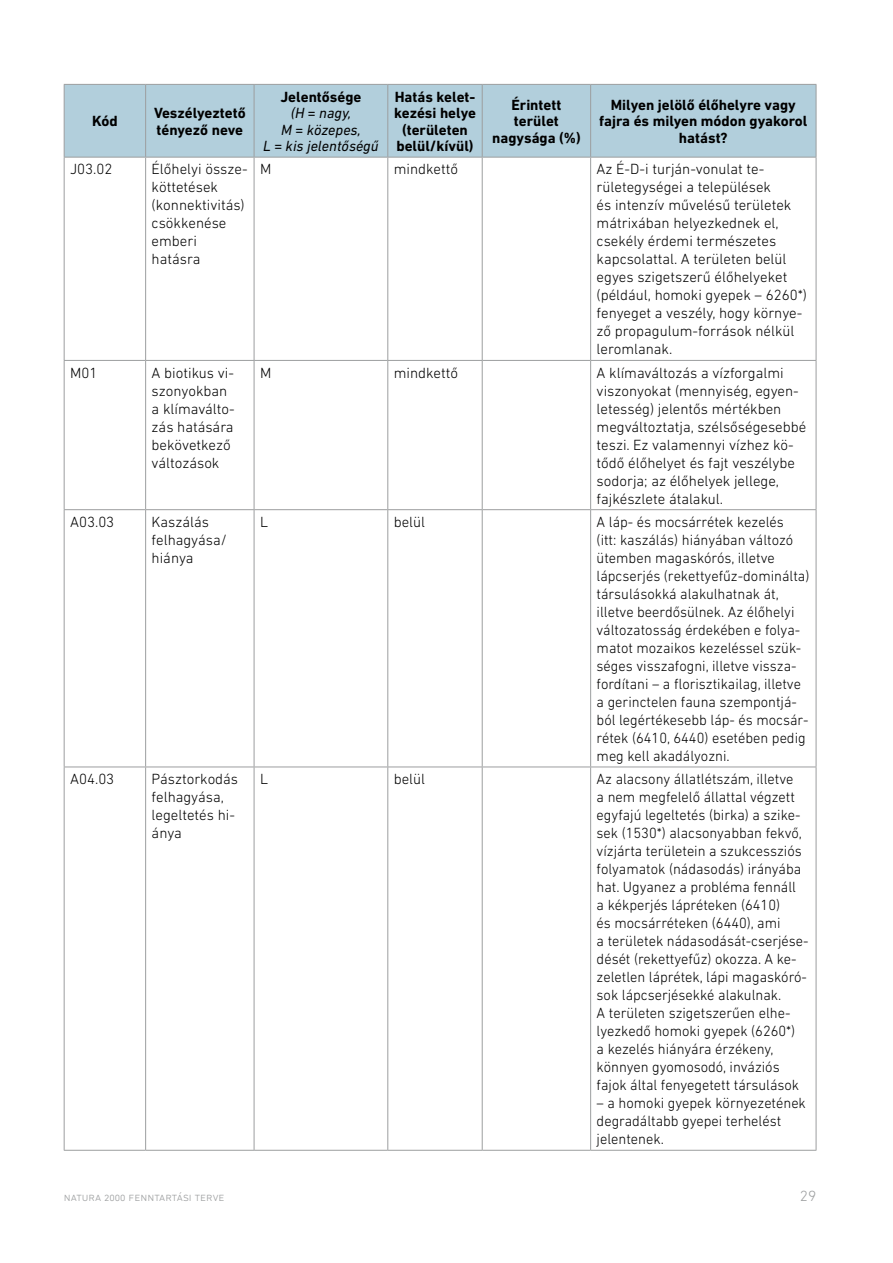
<style>
.page{position:relative;width:893px;height:1263px;background:#fff}
.page>*{position:absolute;margin:0;border:0;box-sizing:border-box;transform-origin:0 0}
.t1{font:300 15px/18px "DIN Next LT Pro";color:#000}
.t2{font:700 15px/16.5px "DIN Next LT Pro";color:#000;text-align:center}
.t3{font:italic 15px/16.5px "DIN Next LT Pro";color:#000;text-align:center}
.t4{font:300 15px "DIN Next LT Pro";color:#9c9e9f}
.t5{font:300 12px "DIN Next LT Pro";color:#9c9e9f}
</style>
<div class="page">
<div style="left:65px;top:85px;width:751px;height:72px;background:#b2cfdc"></div>
<hr style="left:64px;top:157px;width:1px;height:203px;background:#9c9e9f">
<hr style="left:145px;top:157px;width:1px;height:203px;background:#9c9e9f">
<hr style="left:254px;top:157px;width:1px;height:203px;background:#9c9e9f">
<hr style="left:387px;top:157px;width:1px;height:203px;background:#9c9e9f">
<hr style="left:482px;top:157px;width:1px;height:203px;background:#9c9e9f">
<hr style="left:590px;top:157px;width:1px;height:203px;background:#9c9e9f">
<hr style="left:816px;top:157px;width:1px;height:203px;background:#9c9e9f">
<hr style="left:64px;top:360px;width:82px;height:1px;background:#9c9e9f">
<hr style="left:64px;top:361px;width:1px;height:148px;background:#9c9e9f">
<hr style="left:146px;top:360px;width:108px;height:1px;background:#9c9e9f">
<hr style="left:145px;top:361px;width:1px;height:148px;background:#9c9e9f">
<hr style="left:254px;top:360px;width:134px;height:1px;background:#9c9e9f">
<hr style="left:254px;top:361px;width:1px;height:148px;background:#9c9e9f">
<hr style="left:388px;top:360px;width:94px;height:1px;background:#9c9e9f">
<hr style="left:387px;top:361px;width:1px;height:148px;background:#9c9e9f">
<hr style="left:482px;top:360px;width:109px;height:1px;background:#9c9e9f">
<hr style="left:482px;top:361px;width:1px;height:148px;background:#9c9e9f">
<hr style="left:591px;top:360px;width:225px;height:1px;background:#9c9e9f">
<hr style="left:590px;top:361px;width:1px;height:148px;background:#9c9e9f">
<hr style="left:816px;top:361px;width:1px;height:148px;background:#9c9e9f">
<hr style="left:64px;top:509px;width:82px;height:1px;background:#9c9e9f">
<hr style="left:64px;top:510px;width:1px;height:256px;background:#9c9e9f">
<hr style="left:146px;top:509px;width:108px;height:1px;background:#9c9e9f">
<hr style="left:145px;top:510px;width:1px;height:256px;background:#9c9e9f">
<hr style="left:254px;top:509px;width:134px;height:1px;background:#9c9e9f">
<hr style="left:254px;top:510px;width:1px;height:256px;background:#9c9e9f">
<hr style="left:388px;top:509px;width:94px;height:1px;background:#9c9e9f">
<hr style="left:387px;top:510px;width:1px;height:256px;background:#9c9e9f">
<hr style="left:482px;top:509px;width:109px;height:1px;background:#9c9e9f">
<hr style="left:482px;top:510px;width:1px;height:256px;background:#9c9e9f">
<hr style="left:591px;top:509px;width:225px;height:1px;background:#9c9e9f">
<hr style="left:590px;top:510px;width:1px;height:256px;background:#9c9e9f">
<hr style="left:816px;top:510px;width:1px;height:256px;background:#9c9e9f">
<hr style="left:64px;top:84px;width:82px;height:1px;background:#9c9e9f">
<hr style="left:64px;top:85px;width:1px;height:72px;background:#9c9e9f">
<hr style="left:146px;top:84px;width:108px;height:1px;background:#9c9e9f">
<hr style="left:145px;top:85px;width:1px;height:72px;background:#9c9e9f">
<hr style="left:254px;top:84px;width:134px;height:1px;background:#9c9e9f">
<hr style="left:254px;top:85px;width:1px;height:72px;background:#9c9e9f">
<hr style="left:388px;top:84px;width:94px;height:1px;background:#9c9e9f">
<hr style="left:387px;top:85px;width:1px;height:72px;background:#9c9e9f">
<hr style="left:482px;top:84px;width:109px;height:1px;background:#9c9e9f">
<hr style="left:482px;top:85px;width:1px;height:72px;background:#9c9e9f">
<hr style="left:591px;top:84px;width:225px;height:1px;background:#9c9e9f">
<hr style="left:590px;top:85px;width:1px;height:72px;background:#9c9e9f">
<hr style="left:816px;top:85px;width:1px;height:72px;background:#9c9e9f">
<hr style="left:64px;top:157px;width:82px;height:1px;background:#9c9e9f">
<hr style="left:146px;top:157px;width:108px;height:1px;background:#9c9e9f">
<hr style="left:254px;top:157px;width:134px;height:1px;background:#9c9e9f">
<hr style="left:388px;top:157px;width:94px;height:1px;background:#9c9e9f">
<hr style="left:482px;top:157px;width:109px;height:1px;background:#9c9e9f">
<hr style="left:591px;top:157px;width:225px;height:1px;background:#9c9e9f">
<hr style="left:64px;top:766px;width:82px;height:1px;background:#9c9e9f">
<hr style="left:64px;top:767px;width:1px;height:383px;background:#9c9e9f">
<hr style="left:146px;top:766px;width:108px;height:1px;background:#9c9e9f">
<hr style="left:145px;top:767px;width:1px;height:383px;background:#9c9e9f">
<hr style="left:254px;top:766px;width:134px;height:1px;background:#9c9e9f">
<hr style="left:254px;top:767px;width:1px;height:383px;background:#9c9e9f">
<hr style="left:388px;top:766px;width:94px;height:1px;background:#9c9e9f">
<hr style="left:387px;top:767px;width:1px;height:383px;background:#9c9e9f">
<hr style="left:482px;top:766px;width:109px;height:1px;background:#9c9e9f">
<hr style="left:482px;top:767px;width:1px;height:383px;background:#9c9e9f">
<hr style="left:591px;top:766px;width:225px;height:1px;background:#9c9e9f">
<hr style="left:590px;top:767px;width:1px;height:383px;background:#9c9e9f">
<hr style="left:816px;top:767px;width:1px;height:383px;background:#9c9e9f">
<hr style="left:64px;top:1150px;width:82px;height:1px;background:#9c9e9f">
<hr style="left:146px;top:1150px;width:108px;height:1px;background:#9c9e9f">
<hr style="left:254px;top:1150px;width:134px;height:1px;background:#9c9e9f">
<hr style="left:388px;top:1150px;width:94px;height:1px;background:#9c9e9f">
<hr style="left:482px;top:1150px;width:109px;height:1px;background:#9c9e9f">
<hr style="left:591px;top:1150px;width:225px;height:1px;background:#9c9e9f">
<p class="t2" style="left:92px;top:113px;width:27px">Kód</p>
<p class="t2" style="left:154px;top:105px;width:93px;text-align:left">Veszélyeztető tényező neve</p>
<p class="t2" style="left:280px;top:88px;width:82px">Jelentősége</p>
<p class="t3" style="left:263px;top:105px;width:117px">(H = nagy,<br>M = közepes,<br>L = kis jelentőségű</p>
<p class="t2" style="left:394px;top:88px;width:83px">Hatás kelet&shy;kezési helye (területen belül/kívül)</p>
<p class="t2" style="left:492px;top:96px;width:90px">Érintett terület nagysága (%)</p>
<p class="t2" style="left:599px;top:96px;width:210px">Milyen jelölő élőhelyre vagy fajra és milyen módon gyakorol hatást?</p>
<p class="t1" style="left:70px;top:160px;width:44px">J03.02</p>
<p class="t1" style="left:152px;top:160px;width:96px">Élőhelyi össze&shy;köttetések (konnektivitás) csökkenése emberi hatásra</p>
<p class="t1" style="left:260px;top:160px;width:13px">M</p>
<p class="t1" style="left:394px;top:160px;width:66px">mindkettő</p>
<p class="t1" style="left:597px;top:160px;width:212px">Az É-D-i turján-vonulat te&shy;rületegységei a települések<br>és intenzív művelésű területek mátrixában helyezkednek el, csekély érdemi természetes kapcsolattal. A területen belül egyes szigetszerű élőhelyeket (például, homoki gyepek – 6260*) fenyeget a veszély, hogy környe&shy;ző propagulum-források nélkül leromlanak.</p>
<p class="t1" style="left:70px;top:363px;width:29px">M01</p>
<p class="t1" style="left:152px;top:363px;width:85px">A biotikus vi&shy;szonyokban a klímaválto&shy;zás hatására bekövetkező változások</p>
<p class="t1" style="left:260px;top:363px;width:13px">M</p>
<p class="t1" style="left:394px;top:363px;width:66px">mindkettő</p>
<p class="t1" style="left:597px;top:363px;width:211px">A klímaváltozás a vízforgalmi viszonyokat (mennyiség, egyen&shy;letesség) jelentős mértékben megváltoztatja, szélsőségesebbé teszi. Ez valamennyi vízhez kö&shy;tődő élőhelyet és fajt veszélybe sodorja; az élőhelyek jellege, fajkészlete átalakul.</p>
<p class="t1" style="left:70px;top:513px;width:46px">A03.03</p>
<p class="t1" style="left:152px;top:513px;width:77px">Kaszálás felhagyása/ hiánya</p>
<p class="t1" style="left:260px;top:513px;width:9px">L</p>
<p class="t1" style="left:394px;top:513px;width:33px">belül</p>
<p class="t1" style="left:597px;top:513px;width:214px">A láp- és mocsárrétek kezelés<br>(itt: kaszálás) hiányában változó ütemben magaskórós, illetve lápcserjés (rekettyefűz-dominálta) társulásokká alakulhatnak át, illetve beerdősülnek. Az élőhelyi változatosság érdekében e folya&shy;matot mozaikos kezeléssel szük&shy;séges visszafogni, illetve vissza&shy;fordítani – a florisztikailag, illetve a gerinctelen fauna szempontjá&shy;ból legértékesebb láp- és mocsár&shy;rétek (6410, 6440) esetében pedig meg kell akadályozni.</p>
<p class="t1" style="left:70px;top:770px;width:46px">A04.03</p>
<p class="t1" style="left:152px;top:770px;width:88px">Pásztorkodás felhagyása, legeltetés hi&shy;ánya</p>
<p class="t1" style="left:260px;top:770px;width:9px">L</p>
<p class="t1" style="left:394px;top:770px;width:33px">belül</p>
<p class="t1" style="left:597px;top:770px;width:213px">Az alacsony állatlétszám, illetve<br>a nem megfelelő állattal végzett egyfajú legeltetés (birka) a szike&shy;sek (1530*) alacsonyabban fekvő, vízjárta területein a szukcessziós folyamatok (nádasodás) irányába hat. Ugyanez a probléma fennáll<br>a kékperjés lápréteken (6410)<br>és mocsárréteken (6440), ami<br>a területek nádasodását-cserjése&shy;dését (rekettyefűz) okozza. A ke&shy;zeletlen láprétek, lápi magaskóró&shy;sok lápcserjésekké alakulnak.<br>A területen szigetszerűen elhe&shy;lyezkedő homoki gyepek (6260*)<br>a kezelés hiányára érzékeny, könnyen gyomosodó, inváziós fajok által fenyegetett társulások</p>
<p class="t1" style="left:597px;top:1094px;width:211px">– a homoki gyepek környezetének degradáltabb gyepei terhelést jelentenek.</p>
<p class="t5" style="left:64px;top:1190px;width:162px">natura 2000 fenntartási terve</p>
<p class="t4" style="left:800px;top:1187px;width:18px">29</p>
</div>
